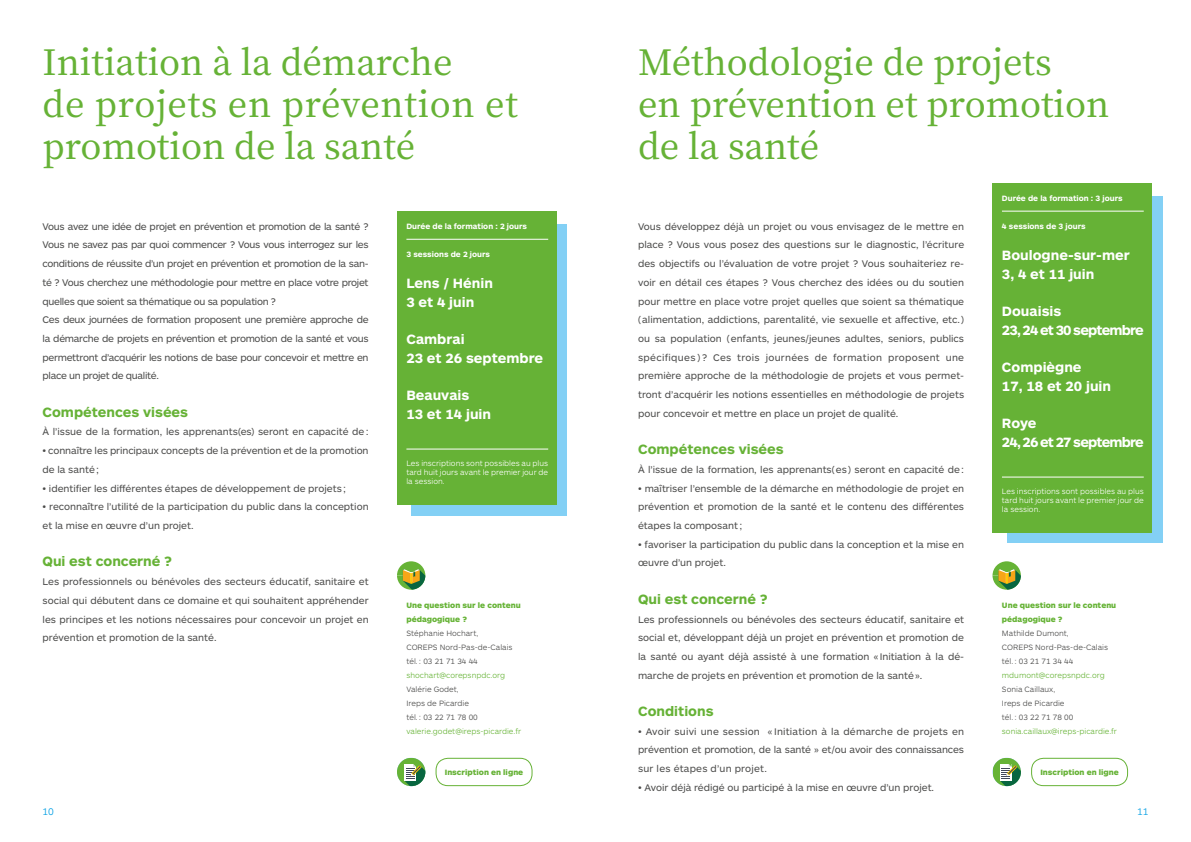
<style>
.page{position:relative;width:1191px;height:842px;background:#fff}
.page>*{position:absolute;margin:0;border:0;box-sizing:border-box;transform-origin:0 0}
.t1{font:500 35px/42px "Noto Serif JP";color:#66b236}
.t2{font:700 14px/18.7px "ARS Maquette";color:#fff}
.t3{font:700 14px "ARS Maquette";color:#66b236}
.t4{font:700 14px/18.7px "ARS Maquette";letter-spacing:-.06em;color:#fff}
.t5{font:10px/18.7px "ARS Maquette";letter-spacing:-.01em;color:#4a4a49;text-align:justify}
.t6{font:10px/18.7px "ARS Maquette";letter-spacing:-.03em;color:#4a4a49}
.t7{font:300 10px "ARS Maquette";color:#009ee3}
.t8{font:300 8px/14px "ARS Maquette";color:#4a4a49}
.t9{font:300 8px/9.4px "ARS Maquette";color:#fff;text-align:justify}
.t10{font:300 8px "ARS Maquette";color:#66b336}
.t11{font:700 8px "ARS Maquette";color:#fff}
.t12{font:900 8px/14px "ARS Maquette";color:#66b336}
.t13{font:900 8px "ARS Maquette";color:#66b236}
</style>
<div class="page">
<div style="left:1006px;top:196px;width:156px;height:347px;background:#83d0f5"></div>
<div style="left:992px;top:184px;width:159px;height:349px;background:#66b236"></div>
<svg style="left:992px;top:561px;width:29px;height:29px"></svg>
<hr style="left:1002px;top:211px;width:141px;height:1px;background:#fff">
<div style="left:411px;top:225px;width:156px;height:291px;background:#83d0f5"></div>
<div style="left:397px;top:212px;width:159px;height:293px;background:#66b236"></div>
<hr style="left:406px;top:239px;width:142px;height:1px;background:#fff">
<hr style="left:406px;top:449px;width:142px;height:1px;background:#fff">
<hr style="left:1002px;top:477px;width:141px;height:1px;background:#fff">
<svg style="left:397px;top:561px;width:28px;height:29px"></svg>
<div style="left:1031px;top:758px;width:97px;height:28px;border:1px solid #66b236;border-radius:12px"></div>
<div style="left:435px;top:758px;width:97px;height:28px;border:1px solid #66b236;border-radius:12px"></div>
<div style="left:397px;top:758px;width:28px;height:28px;background:#66b336;border-radius:14px"></div>
<svg style="left:404px;top:764px;width:21px;height:22px"></svg>
<div style="left:992px;top:758px;width:29px;height:28px;background:#66b336;border-radius:14px"></div>
<svg style="left:999px;top:764px;width:22px;height:22px"></svg>
<h1 class="t1" style="left:43px;top:42px;width:477px">Initiation à la démarche<br>de projets en prévention et promotion de la santé</h1>
<h1 class="t1" style="left:638px;top:42px;width:473px">Méthodologie de projets<br>en prévention et promotion de la santé</h1>
<p class="t11" style="left:1002px;top:193px;width:122px">Durée de la formation : 3 jours</p>
<p class="t11" style="left:1002px;top:221px;width:85px">4 sessions de 3 jours</p>
<h2 class="t2" style="left:1002px;top:245px;width:129px">Boulogne-sur-mer<br>3, 4 et 11 juin</h2>
<h2 class="t4" style="left:1002px;top:301px;width:143px">Douaisis<br>23, 24 et 30 septembre</h2>
<h2 class="t2" style="left:1002px;top:357px;width:111px">Compiègne<br>17, 18 et 20 juin</h2>
<h2 class="t4" style="left:1002px;top:413px;width:143px">Roye<br>24, 26 et 27 septembre</h2>
<p class="t9" style="left:1002px;top:486px;width:143px">Les inscriptions sont possibles au plus tard huit jours avant le premier jour de la session.</p>
<p class="t5" style="left:638px;top:216px;width:328px">Vous développez déjà un projet ou vous envisagez de le mettre en place ? Vous vous posez des questions sur le diagnostic, l’écriture des objectifs ou l’évaluation de votre projet ? Vous souhaiteriez re&shy;voir en détail ces étapes ? Vous cherchez des idées ou du soutien pour mettre en place votre projet quelles que soient sa thématique (alimentation, addictions, parentalité, vie sexuelle et affective, etc.) ou sa population (enfants, jeunes/jeunes adultes, seniors, publics spécifiques ) ? Ces trois journées de formation proposent une première approche de la méthodologie de projets et vous permet&shy;tront d’acquérir les notions essentielles en méthodologie de projets pour concevoir et mettre en place un projet de qualité.</p>
<h2 class="t3" style="left:638px;top:440px;width:147px">Compétences visées</h2>
<p class="t5" style="left:638px;top:460px;width:327px">À l’issue de la formation, les apprenants(es) seront en capacité de:</p>
<p class="t5" style="left:638px;top:478px;width:327px">• maîtriser l’ensemble de la démarche en méthodologie de projet en prévention et promotion de la santé et le contenu des différentes étapes la composant;</p>
<p class="t5" style="left:638px;top:534px;width:327px">• favoriser la participation du public dans la conception et la mise en œuvre d’un projet.</p>
<h2 class="t3" style="left:638px;top:590px;width:131px">Qui est concerné ?</h2>
<p class="t5" style="left:638px;top:609px;width:328px">Les professionnels ou bénévoles des secteurs éducatif, sanitaire et social et, développant déjà un projet en prévention et promotion de la santé ou ayant déjà assisté à une formation « Initiation à la dé&shy;marche de projets en prévention et promotion de la santé».</p>
<h2 class="t3" style="left:638px;top:702px;width:77px">Conditions</h2>
<p class="t5" style="left:638px;top:721px;width:327px">• Avoir suivi une session « Initiation à la démarche de projets en prévention et promotion, de la santé » et/ou avoir des connaissances sur les étapes d’un projet.</p>
<p class="t5" style="left:638px;top:777px;width:297px">• Avoir déjà rédigé ou participé à la mise en œuvre d’un projet.</p>
<p class="t6" style="left:43px;top:216px;width:328px">Vous avez une idée de projet en prévention et promotion de la santé ?<br>Vous ne savez pas par quoi commencer ? Vous vous interrogez sur les conditions de réussite d’un projet en prévention et promotion de la san&shy;té ? Vous cherchez une méthodologie pour mettre en place votre projet quelles que soient sa thématique ou sa population ?<br>Ces deux journées de formation proposent une première approche de la démarche de projets en prévention et promotion de la santé et vous permettront d’acquérir les notions de base pour concevoir et mettre en place un projet de qualité.</p>
<h2 class="t3" style="left:43px;top:403px;width:147px">Compétences visées</h2>
<p class="t5" style="left:43px;top:422px;width:327px">À l’issue de la formation, les apprenants(es) seront en capacité de:</p>
<p class="t5" style="left:43px;top:441px;width:327px">• connaître les principaux concepts de la prévention et de la promotion de la santé;</p>
<p class="t5" style="left:43px;top:478px;width:305px">• identifier les différentes étapes de développement de projets;</p>
<p class="t5" style="left:43px;top:497px;width:327px">• reconnaître l’utilité de la participation du public dans la conception et la mise en œuvre d’un projet.</p>
<h2 class="t3" style="left:43px;top:552px;width:131px">Qui est concerné ?</h2>
<p class="t5" style="left:43px;top:572px;width:328px">Les professionnels ou bénévoles des secteurs éducatif, sanitaire et social qui débutent dans ce domaine et qui souhaitent appréhender les principes et les notions nécessaires pour concevoir un projet en prévention et promotion de la santé.</p>
<p class="t11" style="left:406px;top:221px;width:122px">Durée de la formation : 2 jours</p>
<p class="t11" style="left:406px;top:249px;width:85px">3 sessions de 2 jours</p>
<h2 class="t2" style="left:406px;top:273px;width:88px">Lens / Hénin<br>3 et 4 juin</h2>
<h2 class="t2" style="left:406px;top:329px;width:138px">Cambrai<br>23 et 26 septembre</h2>
<h2 class="t2" style="left:406px;top:385px;width:86px">Beauvais<br>13 et 14 juin</h2>
<p class="t9" style="left:406px;top:458px;width:143px">Les inscriptions sont possibles au plus tard huit jours avant le premier jour de la session.</p>
<p class="t12" style="left:1002px;top:597px;width:116px">Une question sur le contenu pédagogique ?</p>
<p class="t8" style="left:1002px;top:626px;width:108px">Mathilde Dumont,<br>COREPS Nord-Pas-de-Calais tél.: 03 21 71 34 44</p>
<p class="t10" style="left:1002px;top:670px;width:104px">mdumont@corepsnpdc.org</p>
<p class="t8" style="left:1002px;top:682px;width:73px">Sonia Caillaux,<br>Ireps de Picardie tél.: 03 22 71 78 00</p>
<p class="t10" style="left:1002px;top:726px;width:117px">sonia.caillaux@ireps-picardie.fr</p>
<p class="t12" style="left:406px;top:598px;width:116px">Une question sur le contenu pédagogique ?</p>
<p class="t8" style="left:406px;top:626px;width:108px">Stéphanie Hochart,<br>COREPS Nord-Pas-de-Calais tél.: 03 21 71 34 44</p>
<p class="t10" style="left:406px;top:670px;width:100px">shochart@corepsnpdc.org</p>
<p class="t8" style="left:406px;top:682px;width:73px">Valérie Godet,<br>Ireps de Picardie tél.: 03 22 71 78 00</p>
<p class="t10" style="left:406px;top:726px;width:116px">valerie.godet@ireps-picardie.fr</p>
<p class="t13" style="left:445px;top:767px;width:80px">Inscription en ligne</p>
<p class="t13" style="left:1040px;top:767px;width:80px">Inscription en ligne</p>
<p class="t7" style="left:43px;top:806px;width:13px">10</p>
<p class="t7" style="left:1137px;top:805px;width:13px">11</p>
</div>
